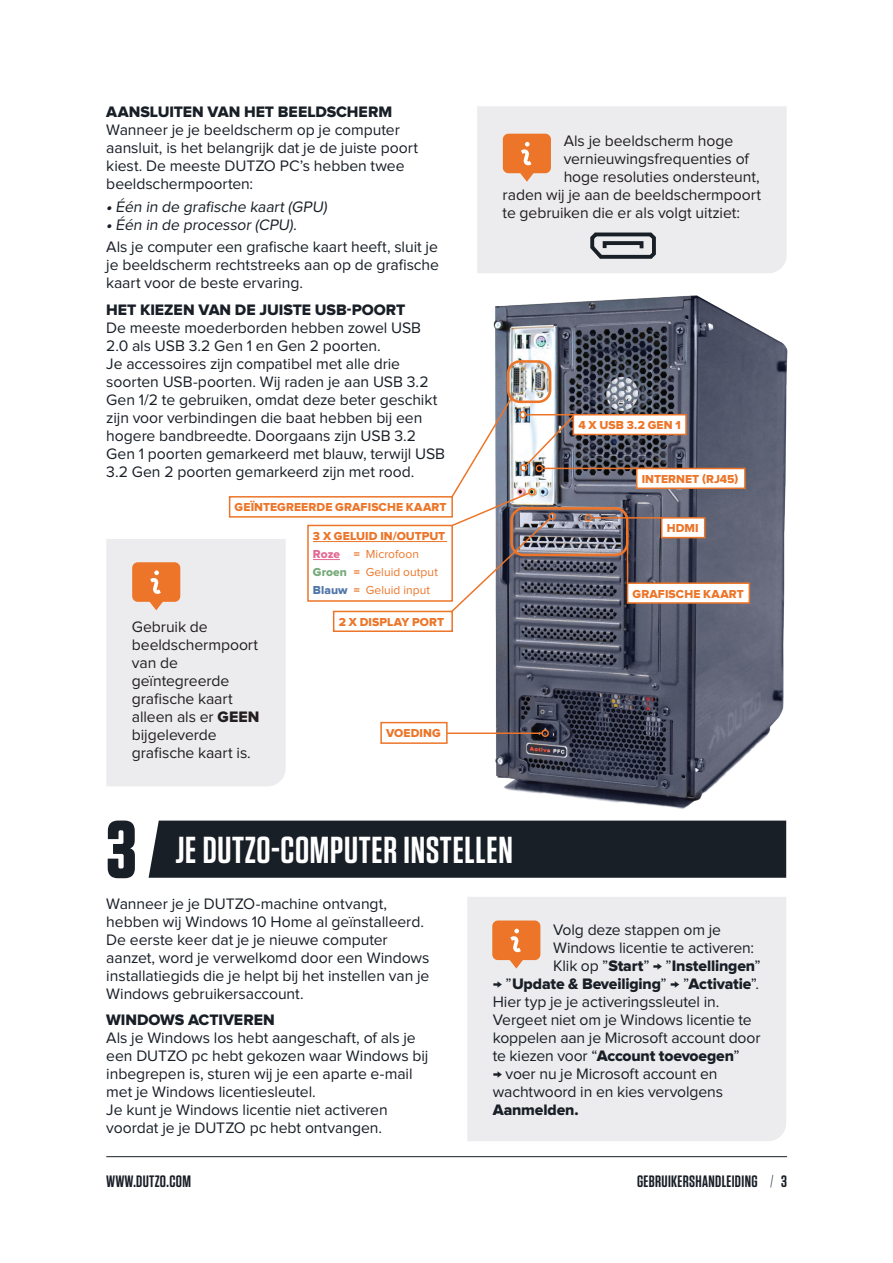
<style>
.page{position:relative;width:893px;height:1263px;background:#fff}
.page>*{position:absolute;margin:0;border:0;box-sizing:border-box;transform-origin:0 0}
.t1{font:700 81px "Tungsten";color:#191f27}
.t2{font:600 37.5px "Tungsten";letter-spacing:.02em;color:#fff}
.t3{font:600 16.5px "Tungsten";letter-spacing:.02em;color:#191f27}
.t4{font:15.75px/18px "Proxima Nova";letter-spacing:-.005em;color:#191f27}
.t5{font:15.75px/18px "Proxima Nova";letter-spacing:-.005em;color:#231f20}
.t6{font:15.75px "Proxima Nova Extrabld";letter-spacing:-.005em;color:#191f27}
.t7{font:12px/18px "Proxima Nova Extrabld";letter-spacing:.005em;color:#ec7529}
.t8{font:12px "Proxima Nova";letter-spacing:.005em;color:#ec7529}
.s1{font-family:"Proxima Nova Extrabld"}
.s2{color:#e46a93}
.s3{font-family:"Proxima Nova"}
.s4{font-family:"Proxima Nova Extrabld";color:#76aa79}
.s5{font-family:"Proxima Nova Extrabld";color:#5077a9}
.s6{font-weight:300}
</style>
<div class="page">
<div style="left:149px;top:820px;width:637px;height:58px;background:#191f27"></div>
<hr style="left:106px;top:1156px;width:681px;height:1px;background:#191f27">
<div style="left:467px;top:897px;width:319px;height:244px;background:#ececee"></div>
<svg style="left:492px;top:920px;width:48px;height:48px;background:#ec8e52"></svg>
<div style="left:477px;top:106px;width:310px;height:167px;background:#ececee"></div>
<svg style="left:503px;top:134px;width:48px;height:48px;background:#ec8e53"></svg>
<svg style="left:587px;top:231px;width:71px;height:30px;background:#a2a4a8"></svg>
<div style="left:603px;top:241px;width:40px;height:9px;border:4px solid #191f27"></div>
<img style="left:493px;top:295px;width:295px;height:514px">
<hr style="left:542px;top:468px;width:124px;height:1px;background:#ec7529">
<div style="left:637px;top:468px;width:108px;height:20px;background:#fff"></div>
<div style="left:636px;top:468px;width:110px;height:21px;border:2px solid #ec7529"></div>
<hr style="left:313px;top:541px;width:134px;height:1px;background:#ec7529">
<svg style="left:313px;top:559px;width:27px;height:1px"></svg>
<div style="left:307px;top:525px;width:146px;height:77px;border:2px solid #ec7529"></div>
<hr style="left:591px;top:517px;width:80px;height:2px;background:#ec7529">
<div style="left:585px;top:514px;width:7px;height:8px;border:2px solid #ec7529;border-radius:50%"></div>
<div style="left:662px;top:518px;width:43px;height:20px;background:#fff"></div>
<div style="left:661px;top:517px;width:44px;height:21px;border:2px solid #ec7529"></div>
<div style="left:627px;top:583px;width:122px;height:20px;background:#fff"></div>
<div style="left:627px;top:582px;width:123px;height:22px;border:2px solid #ec7529"></div>
<div style="left:229px;top:496px;width:224px;height:22px;border:2px solid #ec7529"></div>
<div style="left:510px;top:507px;width:118px;height:49px;border:3px solid #ec7529;border-radius:12px"></div>
<hr style="left:627px;top:530px;width:1px;height:54px;background:#ec7529">
<div style="left:507px;top:360px;width:44px;height:43px;border:3px solid #ec7529;border-radius:12px"></div>
<svg style="left:448px;top:397px;width:127px;height:218px"></svg>
<div style="left:573px;top:415px;width:113px;height:19px;background:#fff"></div>
<div style="left:573px;top:414px;width:114px;height:21px;border:2px solid #ec7529"></div>
<div style="left:106px;top:539px;width:180px;height:247px;background:#ececee"></div>
<hr style="left:405px;top:732px;width:137px;height:2px;background:#ec7529">
<div style="left:541px;top:729px;width:8px;height:8px;border:2px solid #ec7529;border-radius:50%"></div>
<div style="left:381px;top:723px;width:66px;height:20px;background:#fff"></div>
<div style="left:380px;top:722px;width:68px;height:22px;border:2px solid #ec7529"></div>
<div style="left:334px;top:611px;width:118px;height:20px;background:#fff"></div>
<div style="left:333px;top:611px;width:120px;height:21px;border:2px solid #ec7529"></div>
<p class="t6" style="left:106px;top:105px;width:287px">AANSLUITEN VAN HET BEELDSCHERM</p>
<p class="t4" style="left:106px;top:121px;width:313px">Wanneer je je beeldscherm op je computer aansluit, is het belangrijk dat je de juiste poort kiest. De meeste DUTZO PC’s hebben twee beeldschermpoorten:</p>
<p class="t4" style="left:106px;top:198px;width:224px"><span class="s1">•</span> Één in de grafische kaart (GPU)</p>
<p class="t4" style="left:106px;top:216px;width:194px"><span class="s1">•</span> Één in de processor (CPU).</p>
<p class="t4" style="left:106px;top:238px;width:334px;text-align:justify">Als je computer een grafische kaart heeft, sluit je je beeldscherm rechtstreeks aan op de grafische kaart voor de beste ervaring.</p>
<p class="t6" style="left:106px;top:302px;width:301px">HET KIEZEN VAN DE JUISTE USB-POORT</p>
<p class="t4" style="left:106px;top:319px;width:316px">De meeste moederborden hebben zowel USB<br>2.0 als USB 3.2 Gen 1 en Gen 2 poorten.</p>
<p class="t4" style="left:106px;top:355px;width:340px">Je accessoires zijn compatibel met alle drie soorten USB-poorten. Wij raden je aan USB 3.2<br>Gen 1/2 te gebruiken, omdat deze beter geschikt zijn voor verbindingen die baat hebben bij een hogere bandbreedte. Doorgaans zijn USB 3.2<br>Gen 1 poorten gemarkeerd met blauw, terwijl USB 3.2 Gen 2 poorten gemarkeerd zijn met rood.</p>
<p class="t7" style="left:235px;top:499px;width:213px">GEÏNTEGREERDE GRAFISCHE KAART</p>
<p class="t5" style="left:132px;top:619px;width:129px">Gebruik de beeldschermpoort van de geïntegreerde grafische kaart alleen als er <span class="s1">GEEN </span>bijgeleverde grafische kaart is.</p>
<p class="t7" style="left:313px;top:527px;width:134px">3 X GELUID IN/OUTPUT<br><span class="s2">Roze</span> = <span class="s3">Microfoon</span></p>
<p class="t8" style="left:313px;top:566px;width:126px"><span class="s4">Groen</span> <span class="s1">=</span> Geluid output</p>
<p class="t8" style="left:313px;top:584px;width:119px"><span class="s5">Blauw</span> <span class="s1">=</span> Geluid input</p>
<p class="t7" style="left:339px;top:613px;width:107px">2 X DISPLAY PORT</p>
<p class="t7" style="left:386px;top:725px;width:56px">VOEDING</p>
<p class="t5" style="left:564px;top:132px;width:171px">Als je beeldscherm hoge</p>
<p class="t5" style="left:564px;top:150px;width:187px">vernieuwingsfrequenties of</p>
<p class="t5" style="left:564px;top:168px;width:198px">hoge resoluties ondersteunt,</p>
<p class="t5" style="left:503px;top:186px;width:260px">raden wij je aan de beeldschermpoort</p>
<p class="t5" style="left:503px;top:204px;width:239px">te gebruiken die er als volgt uitziet:</p>
<p class="t7" style="left:578px;top:417px;width:104px">4 X USB 3.2 GEN 1</p>
<p class="t7" style="left:642px;top:470px;width:98px">INTERNET (RJ45)</p>
<p class="t7" style="left:667px;top:520px;width:33px">HDMI</p>
<p class="t7" style="left:632px;top:585px;width:113px">GRAFISCHE KAART</p>
<p class="t1" style="left:106px;top:806px;width:32px">3</p>
<p class="t2" style="left:175px;top:830px;width:339px">JE DUTZO-COMPUTER INSTELLEN</p>
<p class="t4" style="left:106px;top:896px;width:325px">Wanneer je je DUTZO-machine ontvangt, hebben wij Windows 10 Home al geïnstalleerd.<br>De eerste keer dat je je nieuwe computer aanzet, word je verwelkomd door een Windows installatiegids die je helpt bij het instellen van je Windows gebruikersaccount.</p>
<p class="t6" style="left:106px;top:1012px;width:170px">WINDOWS ACTIVEREN</p>
<p class="t4" style="left:106px;top:1029px;width:324px">Als je Windows los hebt aangeschaft, of als je een DUTZO pc hebt gekozen waar Windows bij inbegrepen is, sturen wij je een aparte e-mail met je Windows licentiesleutel.<br>Je kunt je Windows licentie niet activeren voordat je je DUTZO pc hebt ontvangen.</p>
<p class="t4" style="left:553px;top:921px;width:202px">Volg deze stappen om je<br>Windows licentie te activeren:</p>
<p class="t6" style="left:553px;top:958px;width:209px"><span class="s3">Klik op ”</span>Start<span class="s3">” → ”</span>Instellingen<span class="s3">”</span></p>
<p class="t4" style="left:493px;top:975px;width:269px">→ ”<span class="s1">Update &amp; Beveiliging</span>” → ”<span class="s1">Activatie</span>”.<br>Hier typ je je activeringssleutel in.<br>Vergeet niet om je Windows licentie te koppelen aan je Microsoft account door te kiezen voor “<span class="s1">Account toevoegen</span>”</p>
<p class="t4" style="left:493px;top:1065px;width:232px">→ voer nu je Microsoft account en wachtwoord in en kies vervolgens<br><span class="s1">Aanmelden.</span></p>
<p class="t3" style="left:106px;top:1173px;width:86px">WWW.DUTZO.COM</p>
<p class="t3" style="left:637px;top:1173px;width:152px">GEBRUIKERSHANDLEIDING <span class="s6">/</span> 3</p>
</div>
